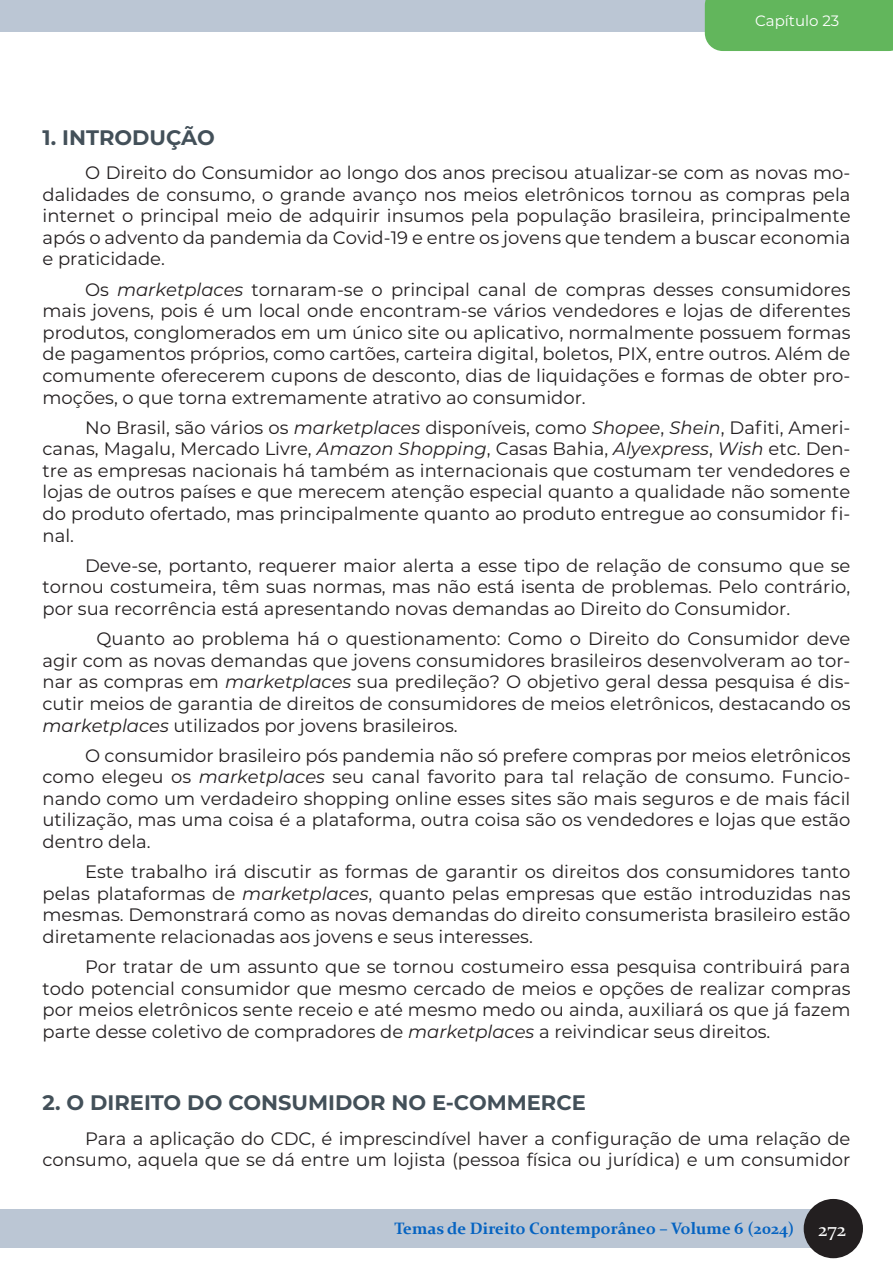
<style>
.page{position:relative;width:893px;height:1263px;background:#fff}
.page>*{position:absolute;margin:0;border:0;box-sizing:border-box;transform-origin:0 0}
.t1{font:700 21px "Montserrat";color:#435059}
.t2{font:18px/21.6px "Montserrat";color:#231f20;text-align:justify}
.t3{font:700 16.5px "Constantia";color:#0563c1}
.t4{font:15px "Montserrat";color:#fff}
.s1{font-style:italic}
.s2{font-weight:400;font-size:19.5px;color:#fff}
</style>
<div class="page">
<div style="left:0;top:0;width:893px;height:32px;background:#bbc6d4"></div>
<div style="left:705px;top:0;width:188px;height:51px;background:#62b65c"></div>
<div style="left:0;top:1209px;width:815px;height:39px;background:#bbc6d4"></div>
<div style="left:804px;top:1199px;width:59px;height:59px;background:#231f20;border-radius:50%"></div>
<p class="t4" style="left:755px;top:11px;width:86px">Capítulo 23</p>
<p class="t1" style="left:43px;top:122px;width:174px">1. INTRODUÇÃO</p>
<p class="t2" style="left:43px;top:161px;width:809px;text-indent:43px">O Direito do Consumidor ao longo dos anos precisou atualizar-se com as novas mo&shy;dalidades de consumo, o grande avanço nos meios eletrônicos tornou as compras pela internet o principal meio de adquirir insumos pela população brasileira, principalmente após o advento da pandemia da Covid-19 e entre os jovens que tendem a buscar economia e praticidade.</p>
<p class="t2" style="left:43px;top:278px;width:809px;text-indent:43px">Os <span class="s1">marketplaces</span> tornaram-se o principal canal de compras desses consumidores mais jovens, pois é um local onde encontram-se vários vendedores e lojas de diferentes produtos, conglomerados em um único site ou aplicativo, normalmente possuem formas de pagamentos próprios, como cartões, carteira digital, boletos, PIX, entre outros. Além de comumente oferecerem cupons de desconto, dias de liquidações e formas de obter pro&shy;moções, o que torna extremamente atrativo ao consumidor.</p>
<p class="t2" style="left:43px;top:416px;width:809px;text-indent:43px">No Brasil, são vários os <span class="s1">marketplaces</span> disponíveis, como <span class="s1">Shopee</span>, <span class="s1">Shein</span>, Dafiti, Ameri&shy;canas, Magalu, Mercado Livre, <span class="s1">Amazon Shopping</span>, Casas Bahia, <span class="s1">Alyexpress</span>, <span class="s1">Wish</span> etc. Den&shy;tre as empresas nacionais há também as internacionais que costumam ter vendedores e lojas de outros países e que merecem atenção especial quanto a qualidade não somente do produto ofertado, mas principalmente quanto ao produto entregue ao consumidor fi&shy;nal.</p>
<p class="t2" style="left:43px;top:554px;width:809px;text-indent:43px">Deve-se, portanto, requerer maior alerta a esse tipo de relação de consumo que se tornou costumeira, têm suas normas, mas não está isenta de problemas. Pelo contrário, por sua recorrência está apresentando novas demandas ao Direito do Consumidor.</p>
<p class="t2" style="left:43px;top:627px;width:809px;text-indent:54px">Quanto ao problema há o questionamento: Como o Direito do Consumidor deve agir com as novas demandas que jovens consumidores brasileiros desenvolveram ao tor&shy;nar as compras em <span class="s1">marketplaces</span> sua predileção? O objetivo geral dessa pesquisa é dis&shy;cutir meios de garantia de direitos de consumidores de meios eletrônicos, destacando os <span class="s1">marketplaces</span> utilizados por jovens brasileiros.</p>
<p class="t2" style="left:43px;top:744px;width:809px;text-indent:43px">O consumidor brasileiro pós pandemia não só prefere compras por meios eletrônicos como elegeu os <span class="s1">marketplaces</span> seu canal favorito para tal relação de consumo. Funcio&shy;nando como um verdadeiro shopping online esses sites são mais seguros e de mais fácil utilização, mas uma coisa é a plataforma, outra coisa são os vendedores e lojas que estão dentro dela.</p>
<p class="t2" style="left:43px;top:860px;width:809px;text-indent:43px">Este trabalho irá discutir as formas de garantir os direitos dos consumidores tanto pelas plataformas de <span class="s1">marketplaces</span>, quanto pelas empresas que estão introduzidas nas mesmas. Demonstrará como as novas demandas do direito consumerista brasileiro estão diretamente relacionadas aos jovens e seus interesses.</p>
<p class="t2" style="left:43px;top:955px;width:809px;text-indent:43px">Por tratar de um assunto que se tornou costumeiro essa pesquisa contribuirá para todo potencial consumidor que mesmo cercado de meios e opções de realizar compras por meios eletrônicos sente receio e até mesmo medo ou ainda, auxiliará os que já fazem parte desse coletivo de compradores de <span class="s1">marketplaces</span> a reivindicar seus direitos.</p>
<p class="t1" style="left:43px;top:1087px;width:545px">2. O DIREITO DO CONSUMIDOR NO E-COMMERCE</p>
<p class="t2" style="left:43px;top:1127px;width:809px;text-align:right">Para a aplicação do CDC, é imprescindível haver a configuração de uma relação de consumo, aquela que se dá entre um lojista (pessoa física ou jurídica) e um consumidor</p>
<p class="t3" style="left:394px;top:1217px;width:453px">Temas de Direito Contemporâneo – Volume 6 (2024) <span class="s2">272</span></p>
</div>
